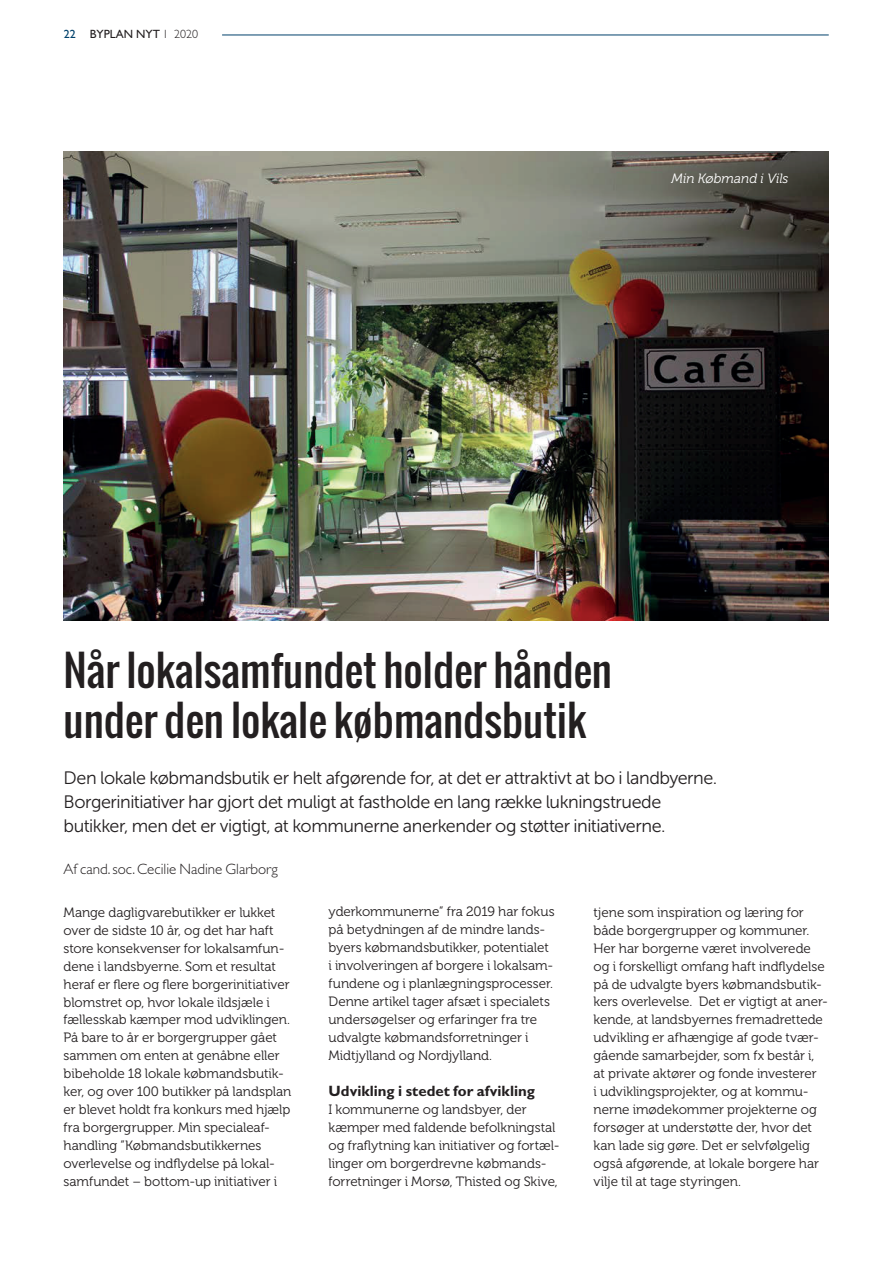
<style>
.page{position:relative;width:893px;height:1263px;background:#fff}
.page>*{position:absolute;margin:0;border:0;box-sizing:border-box;transform-origin:0 0}
.t1{font:41.55px/49.8px "Oswald";color:#231f20}
.t2{font:18px/24px "Museo Sans 300";letter-spacing:-.025em;color:#231f20}
.t3{font:300 15px "Gill Sans Std";color:#231f20}
.t4{font:700 15px "Gill Sans Std";color:#231f20}
.t5{font:13.5px/18px "Museo 300";letter-spacing:-.005em;color:#231f20}
.t6{font:italic 13.5px "Museo 300";color:#fff}
.t7{font:12px "Gill Sans Std";color:#231f20}
.s1{color:#00416b}
.s2{font-weight:300}
</style>
<div class="page">
<img style="left:64px;top:152px;width:765px;height:469px">
<hr style="left:222px;top:35px;width:607px;height:1px;background:#00416b">
<p class="t7" style="left:64px;top:27px;width:136px"><span class="s1">22</span> BYPLAN NYT <span class="s2">1 2020</span></p>
<p class="t6" style="left:672px;top:170px;width:118px">Min Købmand i Vils</p>
<h1 class="t1" style="left:64px;top:649px;width:550px">Når lokalsamfundet holder hånden under den lokale købmandsbutik</h1>
<p class="t2" style="left:64px;top:767px;width:655px">Den lokale købmandsbutik er helt afgørende for, at det er attraktivt at bo i landbyerne.<br>Borgerinitiativer har gjort det muligt at fastholde en lang række lukningstruede butikker, men det er vigtigt, at kommunerne anerkender og støtter initiativerne.</p>
<p class="t3" style="left:64px;top:863px;width:216px">Af cand. soc. Cecilie Nadine Glarborg</p>
<p class="t5" style="left:64px;top:904px;width:229px">Mange dagligvarebutikker er lukket over de sidste 10 år, og det har haft store konsekvenser for lokalsamfun&shy;dene i landsbyerne. Som et resultat heraf er flere og flere borgerinitiativer blomstret op, hvor lokale ildsjæle i fællesskab kæmper mod udviklingen.<br>På bare to år er borgergrupper gået sammen om enten at genåbne eller bibeholde 18 lokale købmandsbutik&shy;ker, og over 100 butikker på landsplan er blevet holdt fra konkurs med hjælp fra borgergrupper. Min specialeaf&shy;handling ”Købmandsbutikkernes overlevelse og indflydelse på lokal&shy;samfundet – bottom-up initiativer i</p>
<p class="t5" style="left:329px;top:904px;width:228px">yderkommunerne” fra 2019 har fokus på betydningen af de mindre lands&shy;byers købmandsbutikker, potentialet i involveringen af borgere i lokalsam&shy;fundene og i planlægningsprocesser.<br>Denne artikel tager afsæt i specialets undersøgelser og erfaringer fra tre udvalgte købmandsforretninger i Midtjylland og Nordjylland.</p>
<p class="t4" style="left:328px;top:1086px;width:208px">Udvikling i stedet for afvikling</p>
<p class="t5" style="left:328px;top:1102px;width:233px">I kommunerne og landsbyer, der kæmper med faldende befolkningstal og fraflytning kan initiativer og fortæl&shy;linger om borgerdrevne købmands&shy;forretninger i Morsø, Thisted og Skive,</p>
<p class="t5" style="left:593px;top:904px;width:236px">tjene som inspiration og læring for både borgergrupper og kommuner.<br>Her har borgerne været involverede og i forskelligt omfang haft indflydelse på de udvalgte byers købmandsbutik&shy;kers overlevelse. Det er vigtigt at aner&shy;kende, at landsbyernes fremadrettede udvikling er afhængige af gode tvær&shy;gående samarbejder, som fx består i, at private aktører og fonde investerer<br>i udviklingsprojekter, og at kommu&shy;nerne imødekommer projekterne og forsøger at understøtte der, hvor det kan lade sig gøre. Det er selvfølgelig også afgørende, at lokale borgere har vilje til at tage styringen.</p>
</div>
